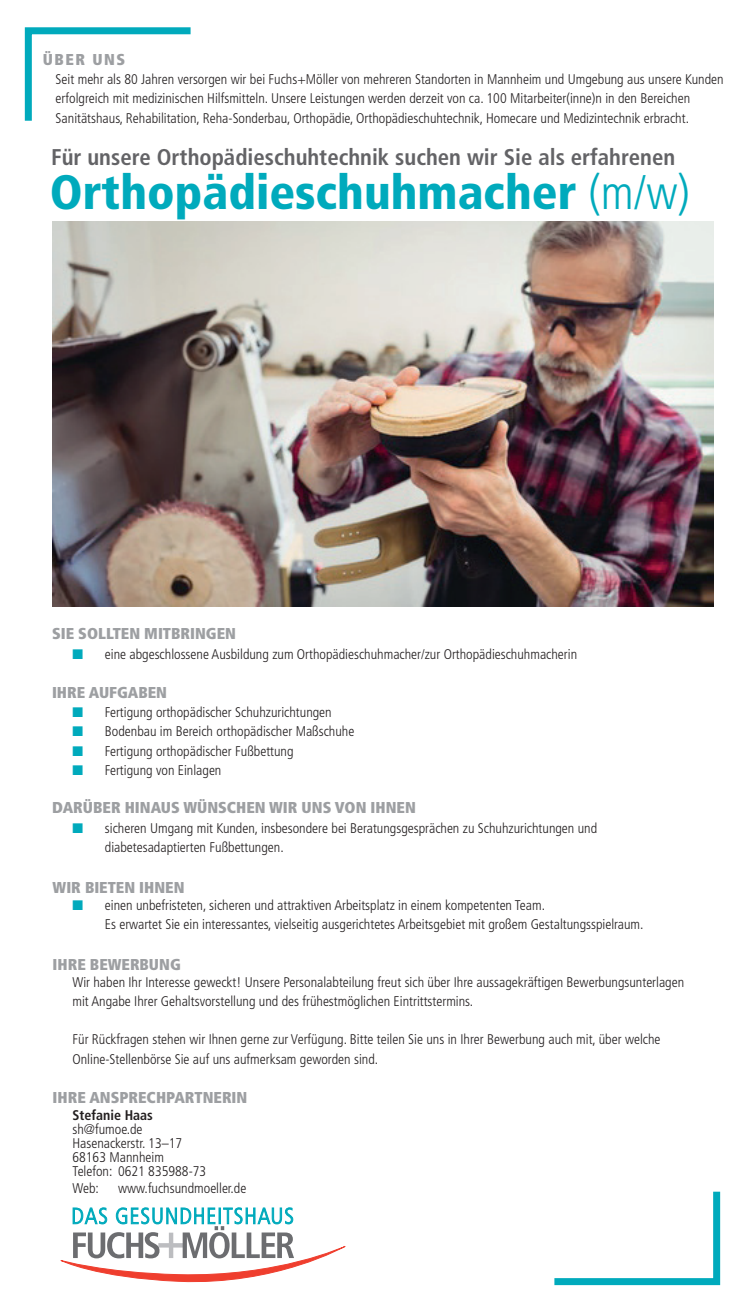
<style>
.page{position:relative;width:745px;height:1315px;background:#fff}
.page>*{position:absolute;margin:0;border:0;box-sizing:border-box;transform-origin:0 0}
.t1{font:900 condensed 48.12px "Frutiger";color:#00aabc}
.t2{font:700 condensed 22.75px "Frutiger";color:#636366}
.t3{font:900 condensed 15.75px "Frutiger";color:#9d9fa2}
.t4{font:300 condensed 14px/19.2px "Frutiger";color:#231f20}
.t5{font:700 condensed 14px "Frutiger";color:#231f20}
.s1{font-weight:300}
.s2{color:#00aabc}
</style>
<div class="page">
<svg style="left:24px;top:27px;width:167px;height:94px"></svg>
<svg style="left:554px;top:1191px;width:167px;height:95px"></svg>
<svg style="left:60px;top:1207px;width:285px;height:76px"></svg>
<img style="left:52px;top:221px;width:661px;height:385px">
<p class="t3" style="left:43px;top:50px;width:84px">ÜBER UNS</p>
<p class="t4" style="left:56px;top:70px;width:669px">Seit mehr als 80 Jahren versorgen wir bei Fuchs+Möller von mehreren Standorten in Mannheim und Umgebung aus unsere Kunden erfolgreich mit medizinischen Hilfsmitteln. Unsere Leistungen werden derzeit von ca. 100 Mitarbeiter(inne)n in den Bereichen<br>Sanitätshaus, Rehabilitation, Reha-Sonderbau, Orthopädie, Orthopädieschuhtechnik, Homecare und Medizintechnik erbracht.</p>
<h2 class="t2" style="left:51px;top:144px;width:625px">Für unsere Orthopädieschuhtechnik suchen wir Sie als erfahrenen</h2>
<h1 class="t1" style="left:50px;top:163px;width:641px">Orthopädieschuhmacher <span class="s1">(m/w)</span></h1>
<p class="t3" style="left:52px;top:624px;width:185px">SIE SOLLTEN MITBRINGEN</p>
<p class="t4" style="left:72px;top:645px;width:506px"><span class="s2">■</span> eine abgeschlossene Ausbildung zum Orthopädieschuhmacher/zur Orthopädieschuhmacherin</p>
<p class="t3" style="left:52px;top:683px;width:116px">IHRE AUFGABEN</p>
<p class="t4" style="left:72px;top:703px;width:261px"><span class="s2">■</span> Fertigung orthopädischer Schuhzurichtungen</p>
<p class="t4" style="left:72px;top:722px;width:283px"><span class="s2">■</span> Bodenbau im Bereich orthopädischer Maßschuhe</p>
<p class="t4" style="left:72px;top:741px;width:222px"><span class="s2">■</span> Fertigung orthopädischer Fußbettung</p>
<p class="t4" style="left:72px;top:760px;width:150px"><span class="s2">■</span> Fertigung von Einlagen</p>
<p class="t3" style="left:52px;top:797px;width:365px">DARÜBER HINAUS WÜNSCHEN WIR UNS VON IHNEN</p>
<p class="t4" style="left:105px;top:818px;width:493px;text-indent:-32px"><span class="s2">■</span> sicheren Umgang mit Kunden, insbesondere bei Beratungsgesprächen zu Schuhzurichtungen und diabetesadaptierten Fußbettungen.</p>
<p class="t3" style="left:53px;top:878px;width:133px">WIR BIETEN IHNEN</p>
<p class="t4" style="left:105px;top:895px;width:540px;text-indent:-32px"><span class="s2">■</span> einen unbefristeten, sicheren und attraktiven Arbeitsplatz in einem kompetenten Team.<br>Es erwartet Sie ein interessantes, vielseitig ausgerichtetes Arbeitsgebiet mit großem Gestaltungsspielraum.</p>
<p class="t3" style="left:53px;top:955px;width:130px">IHRE BEWERBUNG</p>
<p class="t4" style="left:72px;top:972px;width:613px">Wir haben Ihr Interesse geweckt! Unsere Personalabteilung freut sich über Ihre aussagekräftigen Bewerbungsunterlagen mit Angabe Ihrer Gehaltsvorstellung und des frühestmöglichen Eintrittstermins.</p>
<p class="t4" style="left:72px;top:1030px;width:589px">Für Rückfragen stehen wir Ihnen gerne zur Verfügung. Bitte teilen Sie uns in Ihrer Bewerbung auch mit, über welche<br>Online-Stellenbörse Sie auf uns aufmerksam geworden sind.</p>
<p class="t3" style="left:53px;top:1088px;width:196px">IHRE ANSPRECHPARTNERIN</p>
<p class="t5" style="left:72px;top:1107px;width:82px">Stefanie Haas</p>
<p class="t4" style="left:72px;top:1122px;width:135px;line-height:14px">sh@fumoe.de<br>Hasenackerstr. 13–17<br>68163 Mannheim<br>Telefon: 0621 835988-73</p>
<p class="t4" style="left:72px;top:1178px;width:28px">Web:</p>
<p class="t4" style="left:118px;top:1178px;width:130px">www.fuchsundmoeller.de</p>
</div>
